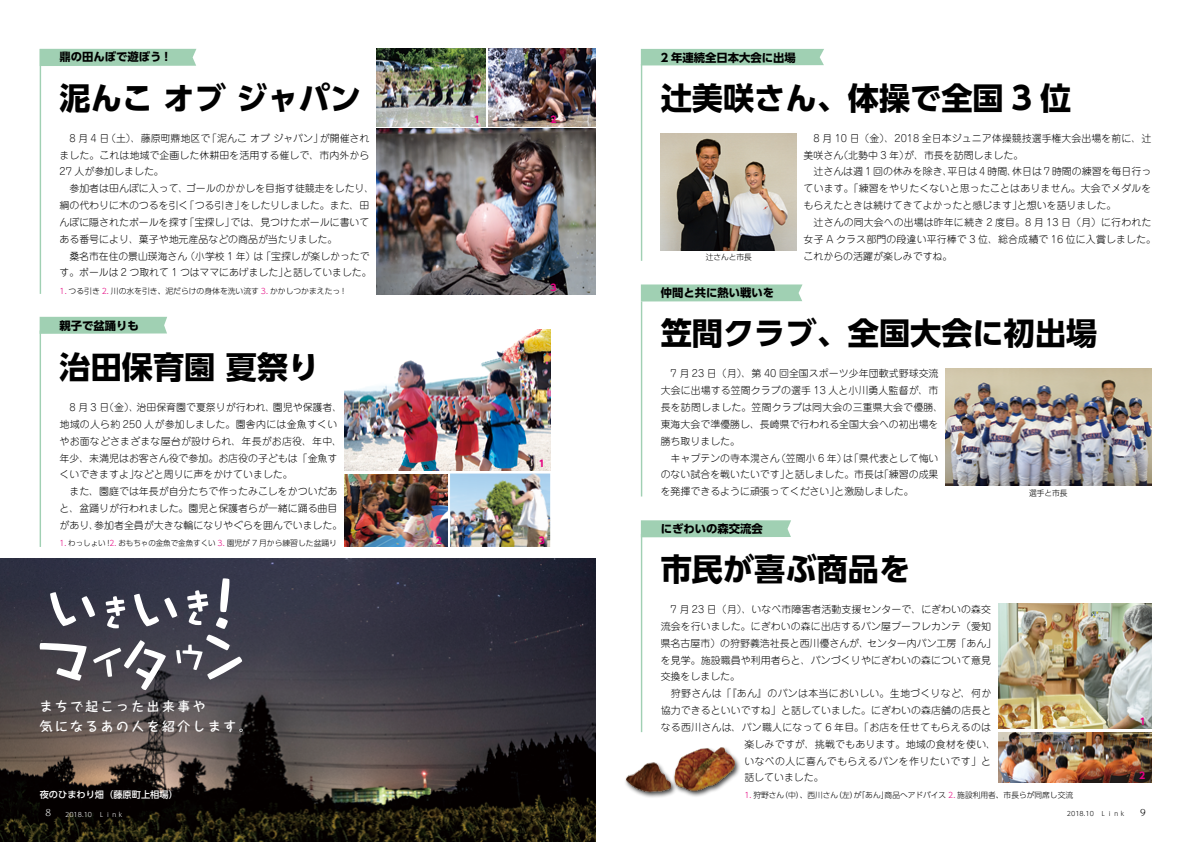
<style>
.page{position:relative;width:1191px;height:842px;background:#fff}
.page>*{position:absolute;margin:0;border:0;box-sizing:border-box;transform-origin:0 0}
.t1{font:700 31.2px "UD Shin Go Pro";color:#000}
.t2{font:700 12.8px/19.1px "Taka Hand Std De";letter-spacing:.2em;color:#fff}
.t3{font:700 11.3px "UD Shin Go Pro";color:#000}
.t4{font:300 9.9px/16.8px "Jun 101 Pro";color:#000}
.t5{font:300 9.9px/16.8px "Jun 101 Pro";letter-spacing:.02em;color:#000}
.t6{font:500 9.2px "UD Shin Go Pro";color:#fff}
.t7{font:700 9.2px "UD Shin Go Pro";color:#e4007f}
.t8{font:300 9.2px "UD Reimin Pro";color:#fff}
.t9{font:300 9.2px "UD Reimin Pro";color:#000}
.t10{font:300 7.8px "UD Shin Go Pro";color:#000}
.t11{font:300 7.8px "UD Shin Go Pro";color:#000;scale:.96 1}
.t12{font:300 6.4px "UD Shin Go Pro";color:#fff}
.t13{font:300 6.4px "UD Shin Go Pro";color:#000}
.s1{color:#e4007f}
</style>
<div class="page">
<img style="left:0;top:558px;width:595px;height:284px">
<img style="left:998px;top:732px;width:153px;height:50px">
<hr style="left:641px;top:301px;width:1px;height:195px;background:#a0d0b3">
<svg style="left:641px;top:284px;width:161px;height:17px"></svg>
<img style="left:945px;top:369px;width:206px;height:117px">
<hr style="left:641px;top:534px;width:1px;height:198px;background:#a0d0b3">
<svg style="left:641px;top:520px;width:150px;height:17px"></svg>
<img style="left:998px;top:604px;width:153px;height:124px">
<hr style="left:641px;top:64px;width:1px;height:197px;background:#a0d0b3">
<div style="left:641px;top:49px;width:183px;height:16px;background:#a0d0b3"></div>
<img style="left:660px;top:133px;width:136px;height:117px">
<img style="left:625px;top:747px;width:115px;height:51px">
<div style="left:41px;top:49px;width:155px;height:17px;background:#a0d0b3"></div>
<hr style="left:40px;top:49px;width:1px;height:245px;background:#a0d0b3">
<img style="left:376px;top:129px;width:219px;height:165px">
<img style="left:376px;top:49px;width:109px;height:77px">
<img style="left:488px;top:49px;width:107px;height:77px">
<img style="left:344px;top:474px;width:103px;height:73px">
<hr style="left:40px;top:330px;width:1px;height:217px;background:#a0d0b3">
<svg style="left:40px;top:317px;width:127px;height:17px"></svg>
<img style="left:344px;top:330px;width:206px;height:141px">
<img style="left:450px;top:473px;width:100px;height:74px">
<svg style="left:216px;top:578px;width:13px;height:51px"></svg>
<svg style="left:50px;top:592px;width:45px;height:34px"></svg>
<svg style="left:106px;top:596px;width:19px;height:32px"></svg>
<svg style="left:134px;top:594px;width:43px;height:32px"></svg>
<svg style="left:187px;top:590px;width:21px;height:35px"></svg>
<svg style="left:40px;top:643px;width:47px;height:37px"></svg>
<svg style="left:176px;top:635px;width:66px;height:45px"></svg>
<svg style="left:93px;top:640px;width:73px;height:50px"></svg>
<p class="t3" style="left:60px;top:48px;width:110px">鼎の田んぼで遊ぼう !</p>
<h1 class="t1" style="left:60px;top:73px;width:303px">泥んこ オブ ジャパン</h1>
<p class="t4" style="left:60px;top:128px;width:316px">　8 月 4 日（土）、藤原町鼎地区で「泥んこ オブ ジャパン」が開催されました。これは地域で企画した休耕田を活用する催しで、市内外から27 人が参加しました。<br>　参加者は田んぼに入って、ゴールのかかしを目指す徒競走をしたり、綱の代わりに木のつるを引く「つる引き」をしたりしました。また、田んぼに隠されたボールを探す「宝探し」では、見つけたボールに書いてある番号により、菓子や地元産品などの商品が当たりました。<br>　桑名市在住の景山瑛海さん（小学校 1 年）は「宝探しが楽しかったです。ボールは 2 つ取れて 1 つはママにあげました」と話していました。</p>
<p class="t10" style="left:60px;top:284px;width:286px"><span class="s1">1.</span> つる引き <span class="s1">2.</span> 川の水を引き、泥だらけの身体を洗い流す <span class="s1">3.</span> かかしつかまえたっ !</p>
<p class="t3" style="left:59px;top:316px;width:81px">親子で盆踊りも</p>
<h1 class="t1" style="left:60px;top:342px;width:261px">治田保育園 夏祭り</h1>
<p class="t4" style="left:60px;top:398px;width:284px">　8 月 3 日（金）、治田保育園で夏祭りが行われ、園児や保護者、地域の人ら約 250 人が参加しました。園舎内には金魚すくいやお面などさまざまな屋台が設けられ、年長がお店役、年中、年少、未満児はお客さん役で参加。お店役の子どもは「金魚すくいできますよ」などと周りに声をかけていました。<br>　また、園庭では年長が自分たちで作ったみこしをかついだあと、盆踊りが行われました。園児と保護者らが一緒に踊る曲目があり、参加者全員が大きな輪になりやぐらを囲んでいました。</p>
<p class="t11" style="left:60px;top:537px;width:291px"><span class="s1">1.</span> わっしょい !<span class="s1">2.</span> おもちゃの金魚で金魚すくい <span class="s1">3.</span> 園児が 7 月から練習した盆踊り</p>
<p class="t2" style="left:40px;top:696px;width:213px">まちで起こった出来事や<br>気になるあの人を紹介します。</p>
<p class="t6" style="left:40px;top:787px;width:140px">夜のひまわり畑（藤原町上相場）</p>
<p class="t7" style="left:474px;top:112px;width:8px">1</p>
<p class="t7" style="left:550px;top:112px;width:8px">2</p>
<p class="t7" style="left:550px;top:280px;width:8px">3</p>
<p class="t7" style="left:539px;top:456px;width:8px">1</p>
<p class="t7" style="left:436px;top:533px;width:8px">2</p>
<p class="t7" style="left:539px;top:533px;width:8px">3</p>
<p class="t3" style="left:660px;top:48px;width:137px">2 年連続全日本大会に出場</p>
<h1 class="t1" style="left:660px;top:73px;width:412px">辻美咲さん、体操で全国 3 位</h1>
<p class="t4" style="left:803px;top:129px;width:354px">　8 月 10 日（金）、2018 全日本ジュニア体操競技選手権大会出場を前に、辻美咲さん（北勢中 3 年）が、市長を訪問しました。<br>　辻さんは週 1 回の休みを除き、平日は 4 時間、休日は 7 時間の練習を毎日行っています。「練習をやりたくないと思ったことはありません。大会でメダルをもらえたときは続けてきてよかったと感じます」と想いを語りました。<br>　辻さんの同大会への出場は昨年に続き 2 度目。8 月 13 日（月）に行われた女子 A クラス部門の段違い平行棒で 3 位、総合成績で 16 位に入賞しました。これからの活躍が楽しみですね。</p>
<p class="t10" style="left:705px;top:251px;width:48px">辻さんと市長</p>
<p class="t3" style="left:660px;top:284px;width:115px">仲間と共に熱い戦いを</p>
<h1 class="t1" style="left:660px;top:308px;width:438px">笠間クラブ、全国大会に初出場</h1>
<p class="t4" style="left:660px;top:364px;width:284px">　7 月 23 日（月）、第 40 回全国スポーツ少年団軟式野球交流大会に出場する笠間クラブの選手 13 人と小川勇人監督が、市長を訪問しました。笠間クラブは同大会の三重県大会で優勝、東海大会で準優勝し、長崎県で行われる全国大会への初出場を勝ち取りました。<br>　キャプテンの寺本滉さん（笠間小 6 年）は「県代表として悔いのない試合を戦いたいです」と話しました。市長は「練習の成果を発揮できるように頑張ってください」と激励しました。</p>
<p class="t3" style="left:660px;top:520px;width:104px">にぎわいの森交流会</p>
<h1 class="t1" style="left:660px;top:543px;width:251px">市民が喜ぶ商品を</h1>
<p class="t4" style="left:660px;top:600px;width:337px">　7 月 23 日（月）、いなべ市障害者活動支援センターで、にぎわいの森交流会を行いました。にぎわいの森に出店するパン屋プーフレカンテ（愛知県名古屋市）の狩野義浩社長と西川優さんが、センター内パン工房「あん」を見学。施設職員や利用者らと、パンづくりやにぎわいの森について意見交換をしました。<br>　狩野さんは「『あん』のパンは本当においしい。生地づくりなど、何か協力できるといいですね」と話していました。にぎわいの森店舗の店長となる西川さんは、パン職人になって 6 年目。「お店を任せてもらえるのは</p>
<p class="t10" style="left:1029px;top:486px;width:40px">選手と市長</p>
<p class="t5" style="left:744px;top:734px;width:253px">楽しみですが、挑戦でもあります。地域の食材を使い、いなべの人に喜んでもらえるパンを作りたいです」と話していました。</p>
<p class="t10" style="left:744px;top:789px;width:330px"><span class="s1">1.</span> 狩野さん（中）、西川さん（左）が「あん」商品へアドバイス <span class="s1">2.</span> 施設利用者、市長らが同席し交流</p>
<p class="t7" style="left:1140px;top:714px;width:8px">1</p>
<p class="t7" style="left:1139px;top:768px;width:8px">2</p>
<p class="t8" style="left:45px;top:805px;width:7px">8</p>
<p class="t12" style="left:65px;top:809px;width:60px">2018.10　Ｌｉｎｋ</p>
<p class="t13" style="left:1067px;top:809px;width:60px">2018.10　Ｌｉｎｋ</p>
<p class="t9" style="left:1140px;top:805px;width:7px">9</p>
</div>
